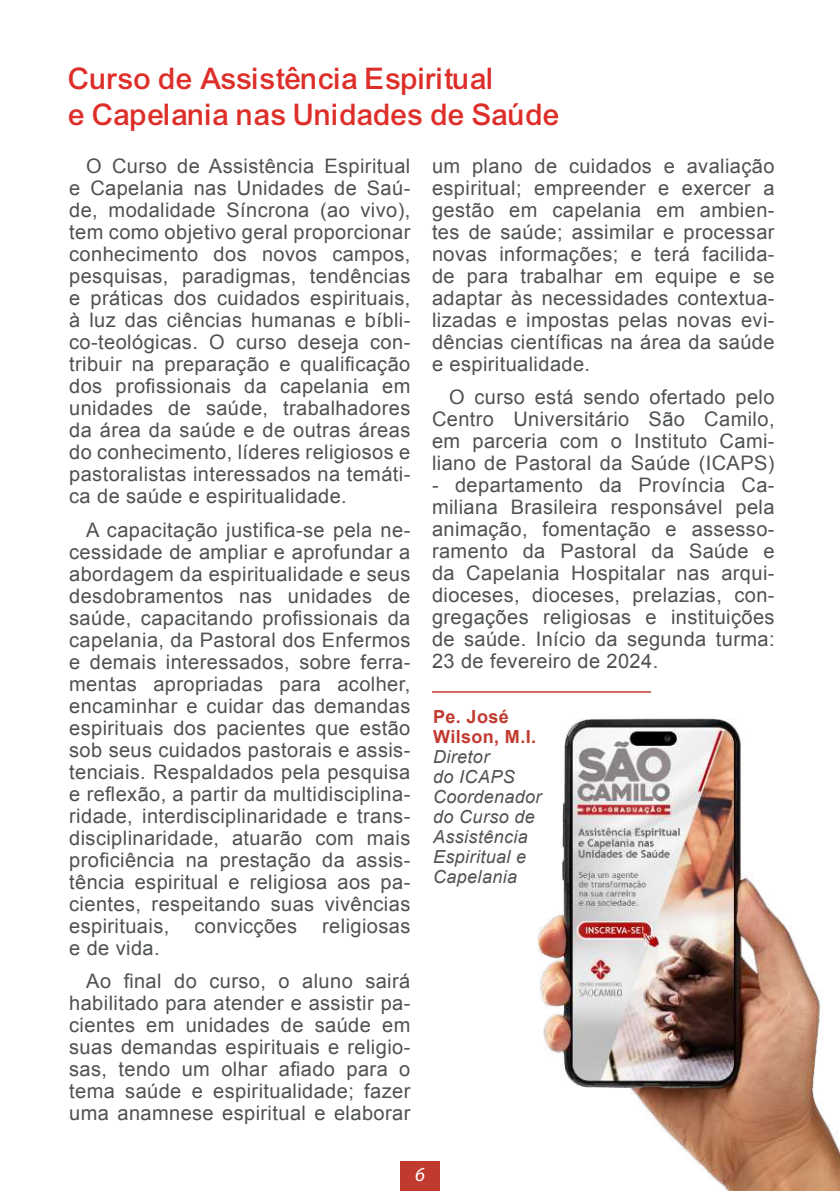
<style>
.page{position:relative;width:840px;height:1191px;background:#fff}
.page>*{position:absolute;margin:0;border:0;box-sizing:border-box;transform-origin:0 0}
.t1{font:32px/36px "Arial Mdm";color:#de2e29}
.t2{font:italic 28px "Myriad Arabic";color:#fff}
.t3{font:20px/22px "Arial";letter-spacing:.02em;color:#4f5252;text-align:justify}
.t4{font:italic 18px/20px "Arial";letter-spacing:.02em;color:#4f5252}
.t5{font:700 18px/20px "Arial";letter-spacing:.02em;color:#c2392f}
</style>
<div class="page">
<hr style="left:839px;top:0;width:1px;height:1191px;background:#eeeded">
<img style="left:537px;top:718px;width:302px;height:473px">
<div style="left:400px;top:1161px;width:39px;height:30px;background:#c2392f"></div>
<hr style="left:432px;top:691px;width:218px;height:1px;background:#c2392f">
<h1 class="t1" style="left:69px;top:61px;width:492px">Curso de Assistência Espiritual<br>e Capelania nas Unidades de Saúde</h1>
<p class="t3" style="left:69px;top:155px;width:342px;text-indent:17px">O Curso de Assistência Espiritual e Capelania nas Unidades de Saú&shy;de, modalidade Síncrona (ao vivo), tem como objetivo geral proporcionar conhecimento dos novos campos, pesquisas, paradigmas, tendências e práticas dos cuidados espirituais, à luz das ciências humanas e bíbli&shy;co-teológicas. O curso deseja con&shy;tribuir na preparação e qualificação dos profissionais da capelania em unidades de saúde, trabalhadores da área da saúde e de outras áreas do conhecimento, líderes religiosos e pastoralistas interessados na temáti&shy;ca de saúde e espiritualidade.</p>
<p class="t3" style="left:69px;top:519px;width:342px;text-indent:17px">A capacitação justifica-se pela ne&shy;cessidade de ampliar e aprofundar a abordagem da espiritualidade e seus desdobramentos nas unidades de saúde, capacitando profissionais da capelania, da Pastoral dos Enfermos e demais interessados, sobre ferra&shy;mentas apropriadas para acolher, encaminhar e cuidar das demandas espirituais dos pacientes que estão sob seus cuidados pastorais e assis&shy;tenciais. Respaldados pela pesquisa e reflexão, a partir da multidisciplina&shy;ridade, interdisciplinaridade e trans&shy;disciplinaridade, atuarão com mais proficiência na prestação da assis&shy;tência espiritual e religiosa aos pa&shy;cientes, respeitando suas vivências espirituais,</p>
<p class="t3" style="left:194px;top:915px;width:104px">convicções</p>
<p class="t3" style="left:322px;top:915px;width:90px">religiosas</p>
<p class="t3" style="left:86px;top:931px;width:325px;line-height:33.4px;text-indent:-17px">e de vida.<br>Ao final do curso, o aluno sairá</p>
<p class="t3" style="left:69px;top:992px;width:342px">habilitado para atender e assistir pa&shy;cientes em unidades de saúde em suas demandas espirituais e religio&shy;sas, tendo um olhar afiado para o tema saúde e espiritualidade; fazer uma anamnese espiritual e elaborar</p>
<p class="t3" style="left:432px;top:155px;width:344px">um plano de cuidados e avaliação espiritual; empreender e exercer a gestão em capelania em ambien&shy;tes de saúde; assimilar e processar novas informações; e terá facilida&shy;de para trabalhar em equipe e se adaptar às necessidades contextua&shy;lizadas e impostas pelas novas evi&shy;dências científicas na área da saúde e espiritualidade.</p>
<p class="t3" style="left:432px;top:386px;width:344px;text-indent:17px">O curso está sendo ofertado pelo Centro Universitário São Camilo, em parceria com o Instituto Cami&shy;liano de Pastoral da Saúde (ICAPS)</p>
<p class="t3" style="left:432px;top:474px;width:344px">- departamento da Província Ca&shy;miliana Brasileira responsável pela animação, fomentação e assesso&shy;ramento da Pastoral da Saúde e da Capelania Hospitalar nas arqui&shy;dioceses, dioceses, prelazias, con&shy;gregações religiosas e instituições de saúde. Início da segunda turma:<br>23 de fevereiro de 2024.</p>
<p class="t5" style="left:433px;top:707px;width:104px">Pe. José<br>Wilson, M.I.</p>
<p class="t4" style="left:433px;top:747px;width:110px">Diretor<br>do ICAPS<br>Coordenador do Curso de<br>Assistência<br>Espiritual e<br>Capelania</p>
<h2 class="t2" style="left:415px;top:1155px;width:11px">6</h2>
</div>
